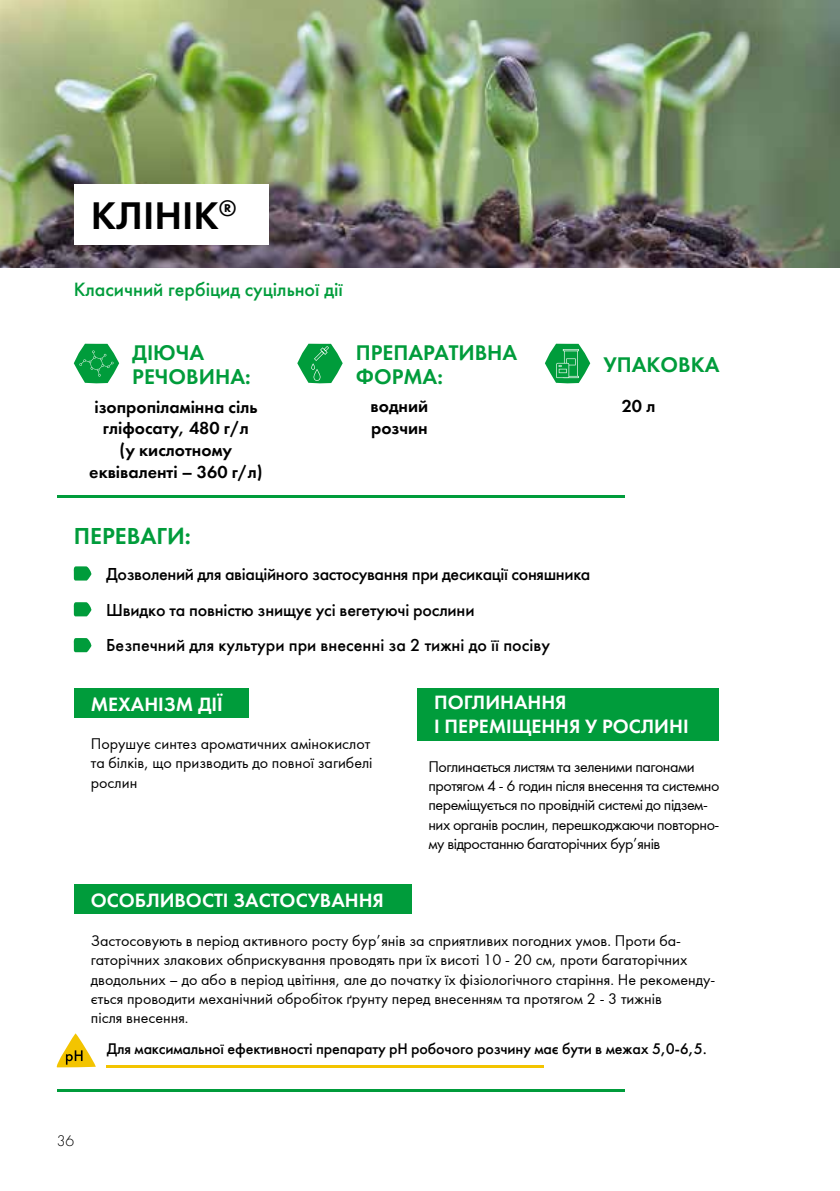
<style>
.page{position:relative;width:840px;height:1191px;background:#fff}
.page>*{position:absolute;margin:0;border:0;box-sizing:border-box;transform-origin:0 0}
.t1{font:40px "Futura Demi C";color:#000}
.t2{font:24px "Futura Demi C";color:#009c3b}
.t3{font:22px/24px "Futura Demi C";color:#009c3b}
.t4{font:20px/24px "Futura Demi C";color:#fff}
.t5{font:20px "Futura Medium C";color:#009c3b}
.t6{font:18px/35.8px "Futura Medium C";letter-spacing:-.01em;color:#000}
.t7{font:18px/21.6px "Futura Demi C";color:#000;text-align:center}
.t8{font:16px/19.2px "Futura Book C";color:#000}
.t9{font:16px/19.2px "Futura Book C";letter-spacing:-.03em;color:#000}
.t10{font:16px "Futura Medium C";letter-spacing:-.01em;color:#000}
.t11{font:16px "Futura Light C";color:#000}
</style>
<div class="page">
<svg style="left:74px;top:344px;width:45px;height:39px"></svg>
<svg style="left:297px;top:344px;width:45px;height:39px"></svg>
<svg style="left:545px;top:344px;width:45px;height:39px"></svg>
<img style="left:0;top:0;width:839px;height:267px">
<hr style="left:57px;top:1088px;width:567px;height:3px;background:#009c3b">
<div style="left:74px;top:884px;width:337px;height:30px;background:#009c3b"></div>
<div style="left:74px;top:688px;width:174px;height:29px;background:#009c3b"></div>
<svg style="left:73px;top:566px;width:19px;height:14px"></svg>
<svg style="left:73px;top:638px;width:19px;height:14px"></svg>
<svg style="left:73px;top:602px;width:19px;height:14px"></svg>
<hr style="left:57px;top:495px;width:567px;height:3px;background:#009c3b">
<div style="left:74px;top:185px;width:194px;height:60px;background:#fff"></div>
<div style="left:417px;top:688px;width:301px;height:52px;background:#009c3b"></div>
<hr style="left:107px;top:1064px;width:436px;height:3px;background:#f3c400">
<svg style="left:56px;top:1033px;width:40px;height:34px"></svg>
<h1 class="t1" style="left:91px;top:193px;width:147px">КЛІНІК<sup>®</sup></h1>
<p class="t5" style="left:74px;top:278px;width:270px">Класичний гербіцид суцільної дії</p>
<h3 class="t3" style="left:132px;top:341px;width:120px">ДІЮЧА<br>РЕЧОВИНА:</h3>
<h3 class="t3" style="left:355px;top:341px;width:163px">ПРЕПАРАТИВНА<br>ФОРМА:</h3>
<h3 class="t3" style="left:603px;top:352px;width:118px">УПАКОВКА</h3>
<p class="t7" style="left:89px;top:396px;width:175px">ізопропіламінна сіль гліфосату, 480 г/л<br>(у кислотному еквіваленті – 360 г/л)</p>
<h2 class="t2" style="left:74px;top:521px;width:119px">ПЕРЕВАГИ:</h2>
<p class="t7" style="left:370px;top:395px;width:59px">водний</p>
<p class="t7" style="left:621px;top:395px;width:35px">20 л</p>
<p class="t7" style="left:371px;top:417px;width:58px">розчин</p>
<p class="t6" style="left:106px;top:556px;width:485px">Дозволений для авіаційного застосування при десикації соняшника<br>Швидко та повністю знищує усі вегетуючі рослини<br>Безпечний для культури при внесенні за 2 тижні до її посіву</p>
<p class="t4" style="left:91px;top:692px;width:133px">МЕХАНІЗМ ДІЇ</p>
<p class="t8" style="left:91px;top:734px;width:283px">Порушує синтез ароматичних амінокислот та білків, що призводить до повної загибелі рослин</p>
<p class="t4" style="left:91px;top:888px;width:294px">ОСОБЛИВОСТІ ЗАСТОСУВАННЯ</p>
<p class="t4" style="left:434px;top:690px;width:256px">ПОГЛИНАННЯ<br>І ПЕРЕМІЩЕННЯ У РОСЛИНІ</p>
<p class="t9" style="left:428px;top:757px;width:292px">Поглинається листям та зеленими пагонами протягом 4 - 6 годин після внесення та системно переміщується по провідній системі до підзем&shy;них органів рослин, перешкоджаючи повторно&shy;му відростанню багаторічних бур’янів</p>
<p class="t8" style="left:91px;top:931px;width:625px">Застосовують в період активного росту бур’янів за сприятливих погодних умов. Проти ба&shy;гаторічних злакових обприскування проводять при їх висоті 10 - 20 см, проти багаторічних дводольних – до або в період цвітіння, але до початку їх фізіологічного старіння. Не рекоменду&shy;ється проводити механічний обробіток ґрунту перед внесенням та протягом 2 - 3 тижнів<br>після внесення.</p>
<p class="t11" style="left:57px;top:1132px;width:19px">36</p>
<p class="t10" style="left:107px;top:1040px;width:601px">Для максимальної ефективності препарату pH робочого розчину має бути в межах 5,0-6,5.</p>
</div>
